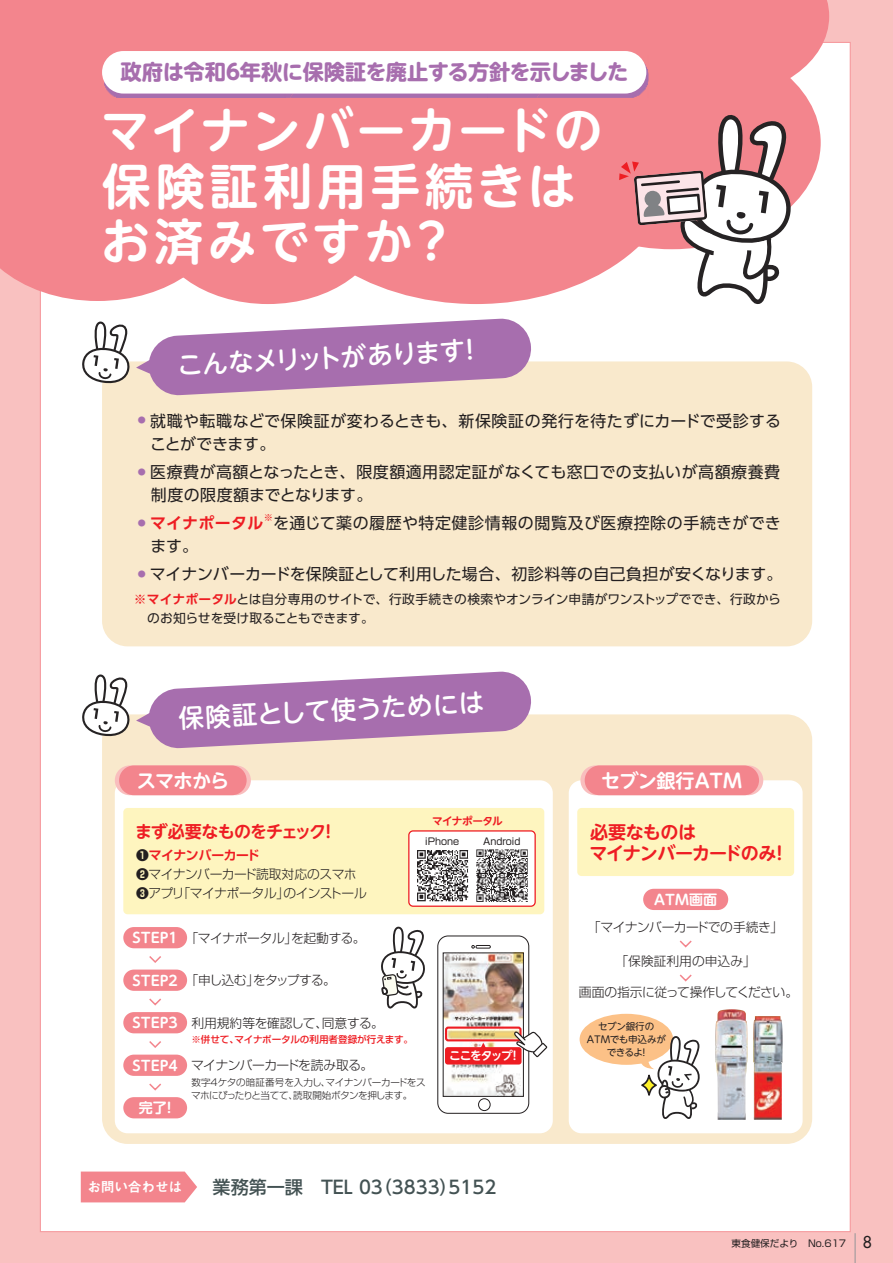
<style>
.page{position:relative;width:893px;height:1263px;background:#f9c1c0}
.page>*{position:absolute;margin:0;border:0;box-sizing:border-box;transform-origin:0 0}
.t1{font:700 48.9px/55.2px "UD Shin M Go Pro De";letter-spacing:.07em;color:#fff}
.t2{font:500 25.5px "UD Shin M Go Pro";color:#fff}
.t3{font:700 21.3px "UD Shin M Go Pro";letter-spacing:-.045em;color:#a76eae}
.t4{font:700 21.3px "UD Shin M Go Pro";letter-spacing:-.025em;color:#a76eae}
.t5{font:700 19.2px "UD Shin M Go Pro De";color:#fff}
.t6{font:700 19.2px "UD Shin M Go Pro De";letter-spacing:-.03em;color:#fff}
.t7{font:500 18px "UD Shin Go NT Pro";color:#435253}
.t8{font:700 18px "UD Shin M Go Pro De";letter-spacing:-.05em;color:#ee1d23}
.t9{font:700 16.95px "UD Shin M Go Pro De";letter-spacing:-.05em;color:#ee1d23}
.t10{font:15.9px/27.6px "UD Shin Go Pro";letter-spacing:.025em;color:#231f20}
.t11{font:15.9px/27.6px "UD Shin Go Pro";color:#231f20}
.t12{font:700 15.9px "UD Shin Go Pro De";letter-spacing:.015em;color:#ee1d23}
.t13{font:500 15.9px "Futura Std";color:#231f20}
.t14{font:700 14.1px "UD Shin M Go Pro De";color:#fff}
.t15{font:13.8px "Midashi Go Pro MB31";letter-spacing:-.02em;color:#fff}
.t16{font:300 12.75px/19.2px "Shin Go Pro";letter-spacing:-.03em;color:#231f20}
.t17{font:12.75px/18.1px "UD Shin Go Pro";color:#231f20}
.t18{font:300 12.75px "Shin Go Pro";color:#231f20}
.t19{font:700 12.75px "Shin Go Pro De";letter-spacing:-.03em;color:#ee1d23}
.t20{font:700 11.7px "UD Shin M Go Pro De";letter-spacing:-.105em;color:#fff}
.t21{font:700 10.65px "UD Shin M Go Pro De";letter-spacing:-.065em;color:#ee1d23}
.t22{font:300 9.6px/12.8px "Shin Go Pro";letter-spacing:-.035em;color:#231f20}
.t23{font:9.6px "Shin Go Pro";color:#231f20}
.t24{font:500 9.6px "Shin Go Pro";letter-spacing:-.01em;color:#ee1d23}
.t25{font:9.6px "UD Shin M Go Pro";letter-spacing:-.025em;color:#231f20}
.t26{font:300 9.6px "Shin Go Pro";letter-spacing:-.07em;color:#231f20}
.t27{font:700 9.3px "UD Shin Go Pro De";color:#ee1d23}
.t28{font:7.95px "UD Shin Go Pro";color:#a76eae}
.s1{color:#ee1d23}
.s2{font-family:"UD Shin Go Pro De";font-weight:700;color:#ee1d23}
.s3{font-family:"Shin Go Pro";color:#231f20}
.s4{font-weight:700}
</style>
<div class="page">
<div style="left:40px;top:42px;width:810px;height:1189px;background:#fff"></div>
<svg style="left:81px;top:1171px;width:116px;height:31px;background:#f38d94"></svg>
<div style="left:102px;top:714px;width:710px;height:430px;background:#f9e9cc;border-radius:26px"></div>
<div style="left:102px;top:361px;width:710px;height:285px;background:#f9e9cc;border-radius:26px"></div>
<div style="left:0;top:0;width:679px;height:222px;background:#f3858d"></div>
<svg style="left:0;top:222px;width:223px;height:79px;background:#f4939a"></svg>
<div style="left:153px;top:140px;width:230px;height:164px;background:#f3858d;border-radius:50%"></div>
<svg style="left:679px;top:0;width:150px;height:97px;background:#f4969c"></svg>
<div style="left:272px;top:12px;width:408px;height:292px;background:#f3858d;border-radius:50%"></div>
<div style="left:523px;top:36px;width:298px;height:213px;background:#f3858d;border-radius:50%"></div>
<img style="left:104px;top:60px;width:186px;height:38px">
<img style="left:290px;top:94px;width:247px;height:4px">
<img style="left:537px;top:55px;width:111px;height:43px">
<div style="left:102px;top:51px;width:544px;height:43px;background:#fff;border-radius:21px"></div>
<svg style="left:136px;top:671px;width:396px;height:78px"></svg>
<svg style="left:619px;top:115px;width:173px;height:189px"></svg>
<svg style="left:82px;top:321px;width:48px;height:63px"></svg>
<svg style="left:82px;top:674px;width:48px;height:63px"></svg>
<div style="left:115px;top:780px;width:438px;height:353px;background:#fff;border-radius:13px"></div>
<div style="left:123px;top:808px;width:421px;height:106px;background:#fef5bf;border-radius:4px"></div>
<div style="left:569px;top:780px;width:234px;height:353px;background:#fff;border-radius:13px"></div>
<div style="left:577px;top:808px;width:217px;height:68px;background:#fef5bf;border-radius:4px"></div>
<div style="left:409px;top:831px;width:126px;height:75px;background:#fff;border-radius:4px"></div>
<div style="left:408px;top:830px;width:128px;height:77px;border:1px solid #ee1d23;border-radius:4px"></div>
<img style="left:417px;top:849px;width:111px;height:53px">
<div style="left:123px;top:927px;width:64px;height:21px;background:#f3858d;border-radius:11px"></div>
<div style="left:123px;top:1012px;width:64px;height:21px;background:#f3858d;border-radius:11px"></div>
<div style="left:123px;top:969px;width:64px;height:22px;background:#f3858d;border-radius:11px"></div>
<div style="left:123px;top:1054px;width:64px;height:22px;background:#f3858d;border-radius:11px"></div>
<svg style="left:149px;top:956px;width:12px;height:7px"></svg>
<svg style="left:149px;top:998px;width:12px;height:8px"></svg>
<div style="left:643px;top:889px;width:85px;height:21px;background:#f3858d;border-radius:11px"></div>
<svg style="left:679px;top:940px;width:13px;height:8px"></svg>
<svg style="left:679px;top:974px;width:13px;height:8px"></svg>
<svg style="left:149px;top:1041px;width:12px;height:7px"></svg>
<svg style="left:149px;top:1083px;width:12px;height:8px"></svg>
<div style="left:580px;top:1014px;width:93px;height:51px;background:#fcc187;border-radius:50%"></div>
<div style="left:123px;top:1097px;width:64px;height:21px;background:#f3858d;border-radius:11px"></div>
<svg style="left:381px;top:926px;width:44px;height:83px"></svg>
<svg style="left:641px;top:1035px;width:59px;height:84px"></svg>
<img style="left:437px;top:935px;width:110px;height:179px">
<img style="left:715px;top:1009px;width:65px;height:111px">
<svg style="left:642px;top:1075px;width:14px;height:20px"></svg>
<div style="left:641px;top:1074px;width:16px;height:22px;border:2px solid #231f20;border-radius:50%"></div>
<div style="left:115px;top:765px;width:136px;height:30px;background:#f9bebe;border-radius:15px"></div>
<div style="left:119px;top:765px;width:128px;height:30px;background:#f3858d;border-radius:15px"></div>
<svg style="left:580px;top:765px;width:183px;height:30px"></svg>
<div style="left:585px;top:765px;width:174px;height:30px;background:#f3858d;border-radius:15px"></div>
<hr style="left:855px;top:1233px;width:1px;height:30px;background:#939598">
<svg style="left:136px;top:318px;width:396px;height:78px"></svg>
<h3 class="t4" style="left:120px;top:55px;width:107px">政府は令和</h3>
<h3 class="t3" style="left:240px;top:55px;width:390px">年秋に保険証を廃止する方針を示しました</h3>
<h3 class="t4" style="left:222px;top:55px;width:23px">６</h3>
<h1 class="t1" style="left:101px;top:101px;width:503px">マイナンバーカードの保険証利用手続きはお済みですか?</h1>
<h2 class="t2" style="left:176px;top:345px;width:290px;rotate:-3deg">こんなメリットがあります</h2>
<p class="t10" style="left:150px;top:406px;width:632px">就職や転職などで保険証が変わるときも、新保険証の発行を待たずにカードで受診する</p>
<p class="t28" style="left:138px;top:414px;width:9px">●</p>
<p class="t10" style="left:150px;top:430px;width:632px">ことができます。<br>医療費が高額となったとき、限度額適用認定証がなくても窓口での支払いが高額療養費</p>
<p class="t28" style="left:138px;top:465px;width:9px">●</p>
<p class="t10" style="left:273px;top:481px;width:509px;text-indent:-122px">制度の限度額までとなります。<br>を通じて薬の履歴や特定健診情報の閲覧及び医療控除の手続きができ</p>
<p class="t27" style="left:264px;top:510px;width:11px">※</p>
<p class="t12" style="left:150px;top:510px;width:115px">マイナポータル</p>
<p class="t28" style="left:138px;top:516px;width:9px">●</p>
<p class="t11" style="left:150px;top:532px;width:634px">ます。<br>マイナンバーカードを保険証として利用した場合、初診料等の自己負担が安くなります。</p>
<p class="t28" style="left:138px;top:567px;width:9px">●</p>
<p class="t17" style="left:147px;top:590px;width:635px;text-indent:-13px"><span class="s1">※</span><span class="s2">マイナポータル</span>とは自分専用のサイトで、行政手続きの検索やオンライン申請がワンストップででき、行政からのお知らせを受け取ることもできます。</p>
<h2 class="t2" style="left:177px;top:698px;width:308px;rotate:-3deg">保険証として使うためには</h2>
<p class="t6" style="left:137px;top:765px;width:94px">スマホから</p>
<p class="t9" style="left:135px;top:817px;width:193px">まず必要なものをチェック</p>
<p class="t19" style="left:136px;top:844px;width:125px"><span class="s3">❶</span>マイナンバーカード</p>
<p class="t16" style="left:283px;top:863px;width:85px;text-indent:-147px"><span class="s4">❷</span>マイナンバーカード読取対応のスマホのインストール</p>
<p class="t9" style="left:320px;top:817px;width:19px">!</p>
<p class="t16" style="left:177px;top:882px;width:113px">「マイナポータル」</p>
<p class="t16" style="left:136px;top:882px;width:50px"><span class="s4">❸</span>アプリ</p>
<p class="t14" style="left:133px;top:926px;width:47px">STEP1</p>
<p class="t16" style="left:185px;top:926px;width:113px">「マイナポータル」</p>
<p class="t16" style="left:291px;top:926px;width:76px">を起動する。</p>
<p class="t14" style="left:133px;top:969px;width:47px">STEP2</p>
<p class="t16" style="left:185px;top:969px;width:75px">「申し込む」</p>
<p class="t16" style="left:253px;top:969px;width:84px">をタップする。</p>
<p class="t14" style="left:133px;top:1011px;width:47px">STEP3</p>
<p class="t18" style="left:191px;top:1012px;width:138px">利用規約等を確認して、</p>
<p class="t16" style="left:322px;top:1011px;width:64px">同意する。</p>
<p class="t24" style="left:235px;top:1032px;width:180px">マイナポータルの利用者登録が行えます。</p>
<p class="t24" style="left:191px;top:1032px;width:49px">※併せて、</p>
<p class="t14" style="left:133px;top:1054px;width:47px">STEP4</p>
<p class="t16" style="left:191px;top:1054px;width:184px">マイナンバーカードを読み取る。</p>
<p class="t21" style="left:432px;top:812px;width:72px">マイナポータル</p>
<p class="t23" style="left:425px;top:833px;width:35px">iPhone</p>
<p class="t23" style="left:483px;top:833px;width:39px">Android</p>
<p class="t20" style="left:449px;top:1046px;width:65px">ここをタップ</p>
<p class="t20" style="left:509px;top:1046px;width:13px">!</p>
<p class="t14" style="left:139px;top:1096px;width:30px">完了</p>
<p class="t14" style="left:162px;top:1096px;width:16px">!</p>
<p class="t22" style="left:191px;top:1075px;width:236px">数字4ケタの暗証番号を入力しマイナンバーカードをス</p>
<p class="t22" style="left:293px;top:1075px;width:121px;text-indent:28px">、<br>読取開始ボタンを押します。</p>
<p class="t26" style="left:191px;top:1087px;width:108px">マホにぴったりと当てて、</p>
<p class="t15" style="left:87px;top:1176px;width:97px">お問い合わせは</p>
<p class="t7" style="left:213px;top:1172px;width:172px">業務第一課　TEL 03</p>
<p class="t7" style="left:374px;top:1172px;width:85px">)3833(</p>
<p class="t7" style="left:449px;top:1172px;width:49px">5152</p>
<p class="t5" style="left:601px;top:765px;width:142px">セブン銀行ATM</p>
<p class="t8" style="left:590px;top:817px;width:108px">必要なものは</p>
<p class="t8" style="left:589px;top:838px;width:189px">マイナンバーカードのみ</p>
<p class="t8" style="left:770px;top:838px;width:20px">！</p>
<p class="t14" style="left:654px;top:888px;width:64px">ATM画面</p>
<p class="t16" style="left:588px;top:916px;width:197px">「マイナンバーカードでの手続き「</p>
<p class="t18" style="left:615px;top:950px;width:142px">「保険証利用の申込み「</p>
<p class="t16" style="left:579px;top:981px;width:221px">画面の指示に従って操作してください。</p>
<p class="t25" style="left:598px;top:1019px;width:58px">セブン銀行の</p>
<p class="t25" style="left:587px;top:1031px;width:81px">ATMでも申込みが</p>
<p class="t25" style="left:639px;top:1044px;width:11px">!</p>
<p class="t25" style="left:607px;top:1044px;width:37px">できるよ</p>
<p class="t23" style="left:732px;top:1235px;width:116px">東食健保だより　No.617</p>
<p class="t13" style="left:863px;top:1232px;width:11px">8</p>
</div>
